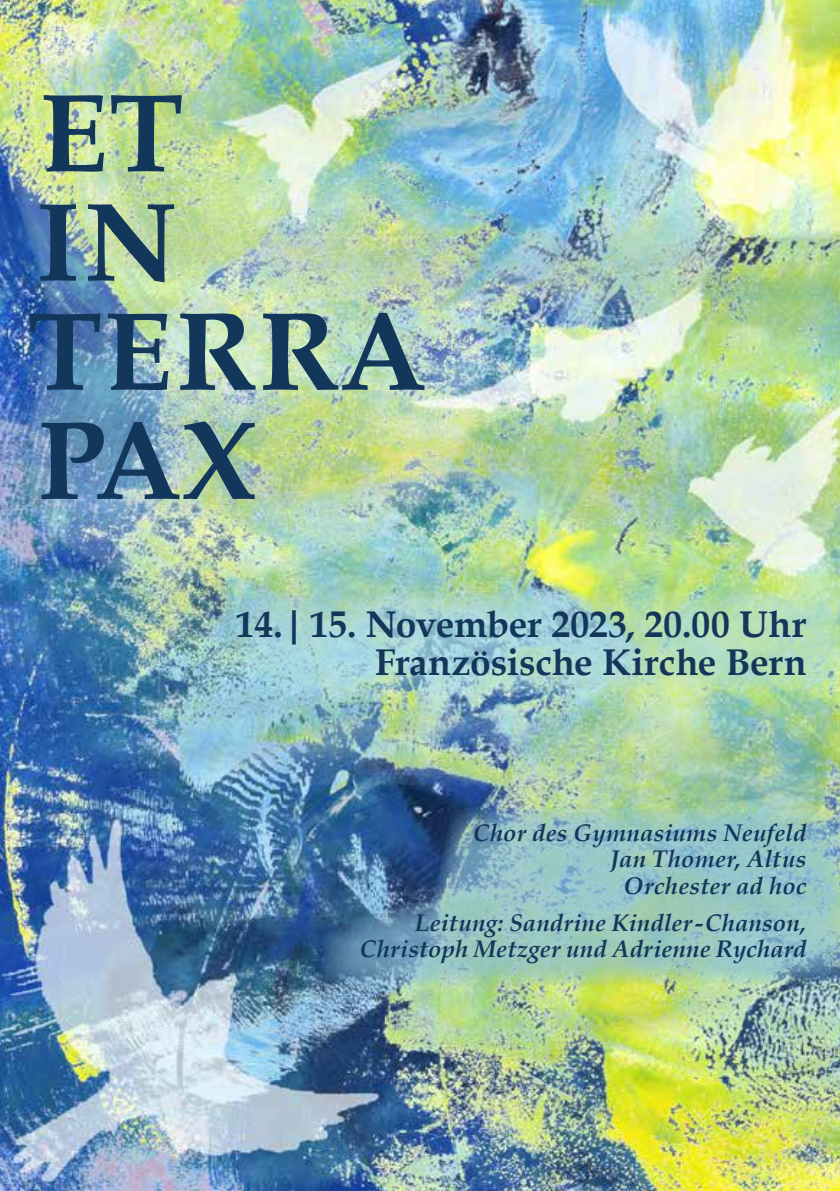
<style>
.page{position:relative;width:840px;height:1191px;background:#fff}
.page>*{position:absolute;margin:0;border:0;box-sizing:border-box;transform-origin:0 0}
.t1{font:700 111.6px/109.2px "Book Antiqua";letter-spacing:.01em;color:#13365b}
.t2{font:700 37.2px/38.4px "Book Antiqua";color:#14365a;text-align:right}
.t3{font:italic 700 24px/26.4px "Book Antiqua";letter-spacing:.005em;color:#13365b;text-align:right}
</style>
<div class="page">
<img style="left:0;top:0;width:839px;height:1191px">
<img style="left:320px;top:807px;width:519px;height:182px">
<svg style="left:241px;top:590px;width:598px;height:102px;background:#a9d5c5"></svg>
<img style="left:0;top:14px;width:489px;height:572px">
<h1 class="t1" style="left:28px;top:80px;width:399px">ET<br>IN<br>TERRA<br>PAX</h1>
<h2 class="t2" style="left:236px;top:605px;width:571px">14.|15. November 2023, 20.00 Uhr<br>Französische Kirche Bern</h2>
<p class="t3" style="left:472px;top:820px;width:335px">Chor des Gymnasiums Neufeld<br>Jan Thomer, Altus<br>Orchester ad hoc</p>
<p class="t3" style="left:360px;top:910px;width:448px">Leitung: Sandrine Kindler-Chanson,<br>Christoph Metzger und Adrienne Rychard</p>
</div>
